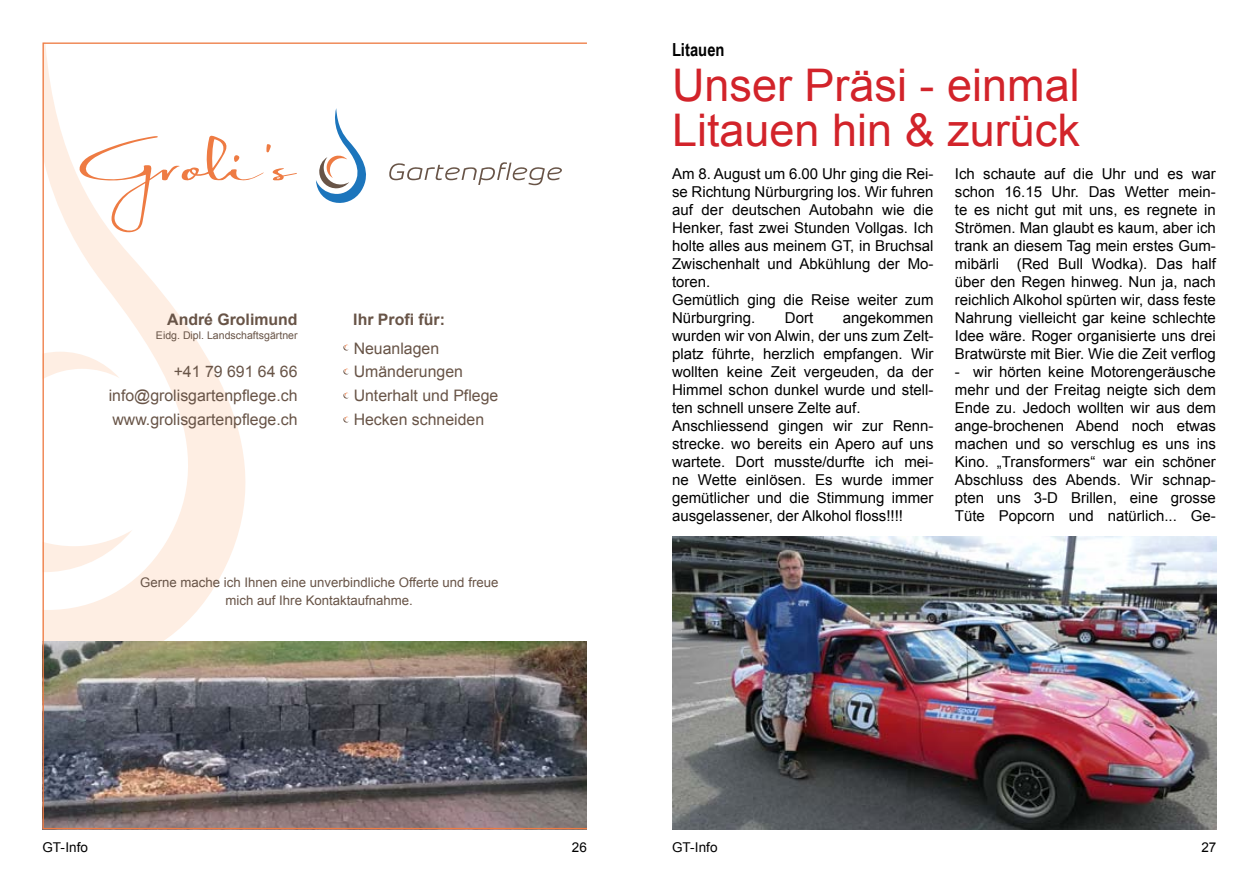
<style>
.page{position:relative;width:1259px;height:893px;background:#fff}
.page>*{position:absolute;margin:0;border:0;box-sizing:border-box;transform-origin:0 0}
.t1{font:45px/45px "Arial";color:#d2232a}
.t2{font:700 18px "Arial Narrow";color:#000}
.t3{font:15.9px/23.9px "Arial";color:#685447;text-align:justify}
.t4{font:700 15.9px "Arial";color:#685447}
.t5{font:15px/18px "Arial";color:#000}
.t6{font:13.5px "Arial";letter-spacing:.005em;color:#000}
.t7{font:13.2px/18px "Arial";color:#685447;text-align:center}
.t8{font:10.5px "Arial";color:#685447}
</style>
<div class="page">
<img style="left:672px;top:536px;width:544px;height:293px">
<svg style="left:43px;top:43px;width:544px;height:786px"></svg>
<p class="t4" style="left:167px;top:309px;width:132px">André Grolimund</p>
<p class="t8" style="left:156px;top:328px;width:143px">Eidg. Dipl. Landschaftsgärtner</p>
<p class="t3" style="left:109px;top:360px;width:190px;text-indent:65px">+41 79 691 64 66 info@grolisgartenpflege.ch www.grolisgartenpflege.ch</p>
<p class="t4" style="left:353px;top:309px;width:93px">Ihr Profi für:</p>
<p class="t3" style="left:354px;top:336px;width:146px;text-align:left">Neuanlagen<br>Umänderungen<br>Unterhalt und Pflege<br>Hecken schneiden</p>
<p class="t7" style="left:140px;top:573px;width:360px">Gerne mache ich Ihnen eine unverbindliche Offerte und freue mich auf Ihre Kontaktaufnahme.</p>
<p class="t2" style="left:672px;top:36px;width:54px">Litauen</p>
<h1 class="t1" style="left:672px;top:63px;width:409px">Unser Präsi - einmal<br>Litauen hin &amp; zurück</h1>
<p class="t5" style="left:672px;top:165px;width:263px">Am 8. August um 6.00 Uhr ging die Rei&shy;se Richtung Nürburgring los. Wir fuhren auf der deutschen Autobahn wie die<br>Henker, fast zwei Stunden Vollgas. Ich holte alles aus meinem GT, in Bruchsal<br>Zwischenhalt und Abkühlung der Mo&shy;toren.<br>Gemütlich ging die Reise weiter zum<br>Nürburgring.</p>
<p class="t5" style="left:955px;top:165px;width:263px;text-align:justify">Ich schaute auf die Uhr und es war schon 16.15 Uhr. Das Wetter mein&shy;te es nicht gut mit uns, es regnete in Strömen. Man glaubt es kaum, aber ich trank an diesem Tag mein erstes Gum&shy;mibärli (Red Bull Wodka). Das half über den Regen hinweg. Nun ja, nach reichlich Alkohol spürten wir, dass feste Nahrung vielleicht gar keine schlechte Idee wäre. Roger organisierte uns drei Bratwürste mit Bier. Wie die Zeit verflog</p>
<p class="t5" style="left:955px;top:363px;width:262px;text-align:justify">- wir hörten keine Motorengeräusche mehr und der Freitag neigte sich dem Ende zu. Jedoch wollten wir aus dem ange-brochenen Abend noch etwas machen und so verschlug es uns ins Kino. „Transformers“ war ein schöner Abschluss des Abends. Wir schnap&shy;pten uns 3-D Brillen, eine grosse Tüte Popcorn und natürlich... Ge-</p>
<p class="t5" style="left:672px;top:309px;width:263px;text-indent:171px">angekommen wurden wir von Alwin, der uns zum Zelt&shy;platz führte, herzlich empfangen. Wir wollten keine Zeit vergeuden, da der Himmel schon dunkel wurde und stell&shy;ten schnell unsere Zelte auf.<br>Anschliessend gingen wir zur Renn&shy;strecke. wo bereits ein Apero auf uns wartete. Dort musste/durfte ich mei&shy;ne Wette einlösen. Es wurde immer gemütlicher und die Stimmung immer ausgelassener, der Alkohol floss!!!!</p>
<p class="t5" style="left:785px;top:309px;width:30px">Dort</p>
<p class="t6" style="left:43px;top:838px;width:47px">GT-Info</p>
<p class="t6" style="left:572px;top:838px;width:17px">26</p>
<p class="t6" style="left:672px;top:838px;width:47px">GT-Info</p>
<p class="t6" style="left:1201px;top:838px;width:17px">27</p>
</div>
